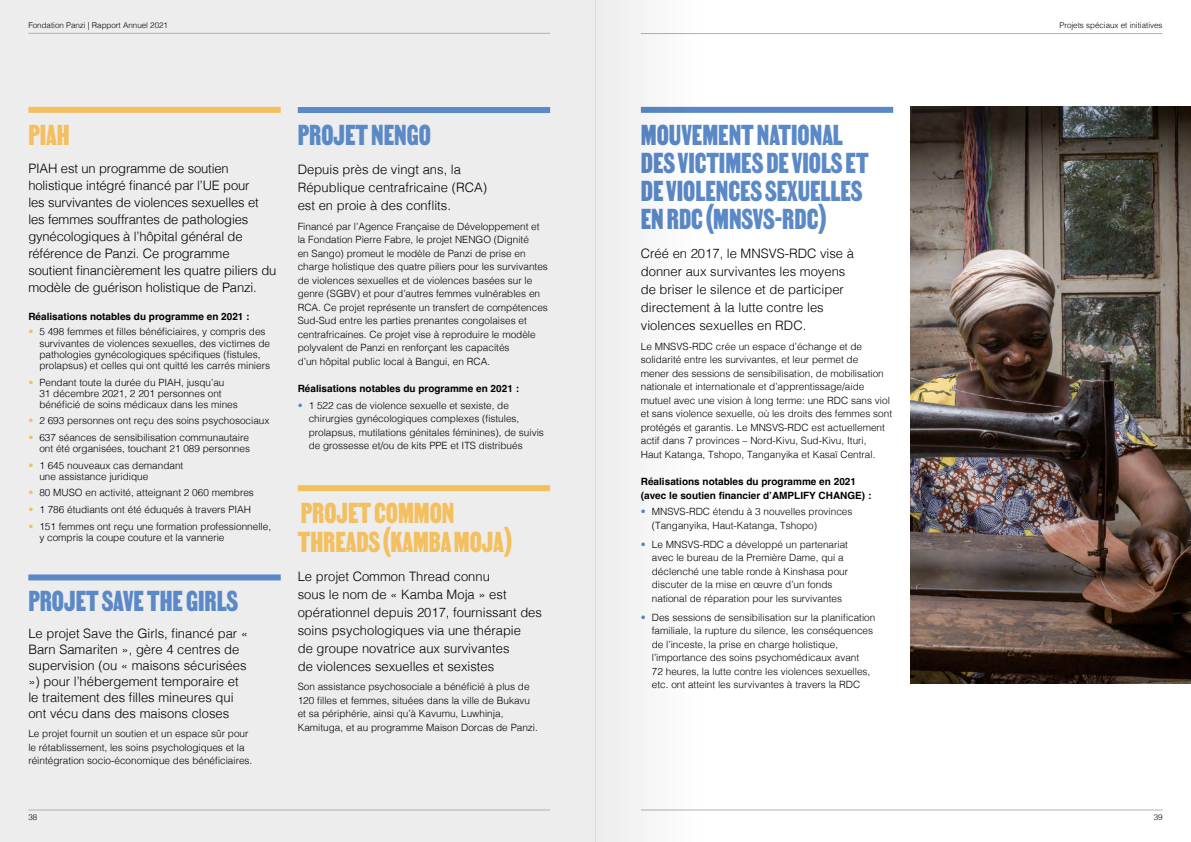
<style>
.page{position:relative;width:1191px;height:842px;background:#fff}
.page>*{position:absolute;margin:0;border:0;box-sizing:border-box;transform-origin:0 0}
.t1{font:34px/28px "MARTIN";color:#5b89c7}
.t2{font:34px/28px "MARTIN";color:#f4bf5f}
.t3{font:300 13px/18px "Helvetica";color:#000}
.t4{font:300 10px/13.5px "Helvetica";color:#000}
.t5{font:700 10px/13.5px "Helvetica";color:#000}
.t6{font:300 8px "Helvetica";color:#000}
.s1{color:#f4bf5f}
.s2{color:#5b89c7}
</style>
<div class="page">
<div style="left:0;top:0;width:595px;height:842px;background:#ededed"></div>
<div style="left:28px;top:107px;width:253px;height:6px;background:#f4bf5f"></div>
<div style="left:298px;top:485px;width:252px;height:6px;background:#f4bf5f"></div>
<div style="left:28px;top:574px;width:253px;height:6px;background:#5b89c7"></div>
<div style="left:298px;top:107px;width:252px;height:6px;background:#5b89c7"></div>
<div style="left:641px;top:107px;width:252px;height:6px;background:#5b89c7"></div>
<img style="left:910px;top:107px;width:281px;height:577px">
<hr style="left:28px;top:33px;width:522px;height:1px;background:#b3b2b2">
<hr style="left:641px;top:33px;width:521px;height:1px;background:#b3b2b2">
<hr style="left:28px;top:810px;width:522px;height:1px;background:#b3b2b2">
<hr style="left:641px;top:810px;width:521px;height:1px;background:#b3b2b2">
<div style="left:595px;top:0;width:116px;height:842px;background:#f6f6f6"></div>
<p class="t6" style="left:28px;top:19px;width:141px">Fondation Panzi | Rapport Annuel 2021</p>
<h1 class="t2" style="left:28px;top:121px;width:43px">PIAH</h1>
<p class="t3" style="left:28px;top:159px;width:250px;line-height:17px">PIAH est un programme de soutien holistique intégré financé par l’UE pour<br>les survivantes de violences sexuelles et les femmes souffrantes de pathologies gynécologiques à l’hôpital général de référence de Panzi. Ce programme soutient financièrement les quatre piliers du modèle de guérison holistique de Panzi.</p>
<p class="t5" style="left:28px;top:311px;width:223px">Réalisations notables du programme en 2021 :</p>
<p class="t4" style="left:39px;top:325px;width:232px;line-height:12px;text-indent:-11px"><span class="s1">•</span> 5 498 femmes et filles bénéficiaires, y compris des survivantes de violences sexuelles, des victimes de</p>
<p class="t4" style="left:39px;top:348px;width:232px;line-height:11px">pathologies gynécologiques spécifiques (fistules, prolapsus) et celles qui ont quitté les carrés miniers</p>
<p class="t4" style="left:39px;top:376px;width:200px;line-height:11px;text-indent:-11px"><span class="s1">•</span> Pendant toute la durée du PIAH, jusqu’au<br>31 décembre 2021, 2 201 personnes ont bénéficié de soins médicaux dans les mines</p>
<p class="t4" style="left:28px;top:413px;width:243px"><span class="s1">•</span> 2 693 personnes ont reçu des soins psychosociaux</p>
<p class="t4" style="left:28px;top:431px;width:223px;line-height:11px;text-align:right"><span class="s1">•</span> 637 séances de sensibilisation communautaire ont été organisées, touchant 21 089 personnes</p>
<p class="t4" style="left:39px;top:459px;width:145px;line-height:11px;text-indent:-11px"><span class="s1">•</span> 1 645 nouveaux cas demandant une assistance juridique</p>
<p class="t4" style="left:28px;top:485px;width:227px"><span class="s1">•</span> 80 MUSO en activité, atteignant 2 060 membres</p>
<p class="t4" style="left:28px;top:502px;width:224px"><span class="s1">•</span> 1 786 étudiants ont été éduqués à travers PIAH</p>
<p class="t4" style="left:39px;top:520px;width:233px;line-height:11px;text-indent:-11px"><span class="s1">•</span> 151 femmes ont reçu une formation professionnelle, y compris la coupe couture et la vannerie</p>
<h1 class="t1" style="left:28px;top:586px;width:211px">PROJET SAVE THE GIRLS</h1>
<h2 class="t3" style="left:28px;top:624px;width:221px;line-height:16px">Le projet Save the Girls, financé par « Barn Samariten », gère 4 centres de supervision (ou « maisons sécurisées ») pour l’hébergement temporaire et le traitement des filles mineures qui ont vécu dans des maisons closes</h2>
<p class="t4" style="left:28px;top:726px;width:225px">Le projet fournit un soutien et un espace sûr pour le rétablissement, les soins psychologiques et la réintégration socio-économique des bénéficiaires.</p>
<h1 class="t1" style="left:298px;top:121px;width:135px">PROJET NENGO</h1>
<h2 class="t3" style="left:298px;top:160px;width:191px">Depuis près de vingt ans, la<br>République centrafricaine (RCA) est en proie à des conflits.</h2>
<p class="t4" style="left:298px;top:219px;width:252px">Financé par l’Agence Française de Développement et la Fondation Pierre Fabre, le projet NENGO (Dignité<br>en Sango) promeut le modèle de Panzi de prise en charge holistique des quatre piliers pour les survivantes de violences sexuelles et de violences basées sur le genre (SGBV) et pour d’autres femmes vulnérables en RCA. Ce projet représente un transfert de compétences Sud-Sud entre les parties prenantes congolaises et centrafricaines. Ce projet vise à reproduire le modèle polyvalent de Panzi en renforçant les capacités<br>d’un hôpital public local à Bangui, en RCA.</p>
<p class="t5" style="left:298px;top:383px;width:223px">Réalisations notables du programme en 2021 :</p>
<p class="t4" style="left:309px;top:398px;width:237px;text-indent:-11px"><span class="s2">•</span> 1 522 cas de violence sexuelle et sexiste, de chirurgies gynécologiques complexes (fistules, prolapsus, mutilations génitales féminines), de suivis de grossesse et/ou de kits PPE et ITS distribués</p>
<h1 class="t2" style="left:298px;top:499px;width:216px">PROJET COMMON<br>THREADS (KAMBA MOJA)</h1>
<h2 class="t3" style="left:298px;top:566px;width:246px">Le projet Common Thread connu<br>sous le nom de « Kamba Moja » est opérationnel depuis 2017, fournissant des soins psychologiques via une thérapie<br>de groupe novatrice aux survivantes<br>de violences sexuelles et sexistes</h2>
<p class="t4" style="left:298px;top:679px;width:242px">Son assistance psychosociale a bénéficié à plus de 120 filles et femmes, situées dans la ville de Bukavu et sa périphérie, ainsi qu’à Kavumu, Luwhinja, Kamituga, et au programme Maison Dorcas de Panzi.</p>
<h1 class="t1" style="left:641px;top:121px;width:229px">MOUVEMENT NATIONAL<br>DES VICTIMES DE VIOLS ET<br>DE VIOLENCES SEXUELLES<br>EN RDC (MNSVS-RDC)</h1>
<h2 class="t3" style="left:641px;top:244px;width:215px">Créé en 2017, le MNSVS-RDC vise à donner aux survivantes les moyens de briser le silence et de participer directement à la lutte contre les violences sexuelles en RDC.</h2>
<p class="t4" style="left:641px;top:339px;width:253px">Le MNSVS-RDC crée un espace d’échange et de solidarité entre les survivantes, et leur permet de<br>mener des sessions de sensibilisation, de mobilisation nationale et internationale et d’apprentissage/aide mutuel avec une vision à long terme: une RDC sans viol et sans violence sexuelle, où les droits des femmes sont protégés et garantis. Le MNSVS-RDC est actuellement actif dans 7 provinces – Nord-Kivu, Sud-Kivu, Ituri,<br>Haut Katanga, Tshopo, Tanganyika et Kasaï Central.</p>
<p class="t5" style="left:641px;top:476px;width:232px">Réalisations notables du programme en 2021 (avec le soutien financier d’AMPLIFY CHANGE) :</p>
<p class="t4" style="left:652px;top:504px;width:202px;text-indent:-11px"><span class="s2">•</span> MNSVS-RDC étendu à 3 nouvelles provinces (Tanganyika, Haut-Katanga, Tshopo)</p>
<p class="t4" style="left:652px;top:537px;width:198px;text-indent:-11px"><span class="s2">•</span> Le MNSVS-RDC a développé un partenariat avec le bureau de la Première Dame, qui a déclenché une table ronde à Kinshasa pour discuter de la mise en œuvre d’un fonds national de réparation pour les survivantes</p>
<p class="t4" style="left:652px;top:610px;width:225px;text-indent:-11px"><span class="s2">•</span> Des sessions de sensibilisation sur la planification familiale, la rupture du silence, les conséquences de l’inceste, la prise en charge holistique, l’importance des soins psychomédicaux avant<br>72 heures, la lutte contre les violences sexuelles, etc. ont atteint les survivantes à travers la RDC</p>
<p class="t6" style="left:1059px;top:19px;width:105px">Projets spéciaux et initiatives</p>
<p class="t6" style="left:28px;top:810px;width:10px">38</p>
<p class="t6" style="left:1153px;top:810px;width:10px">39</p>
</div>
